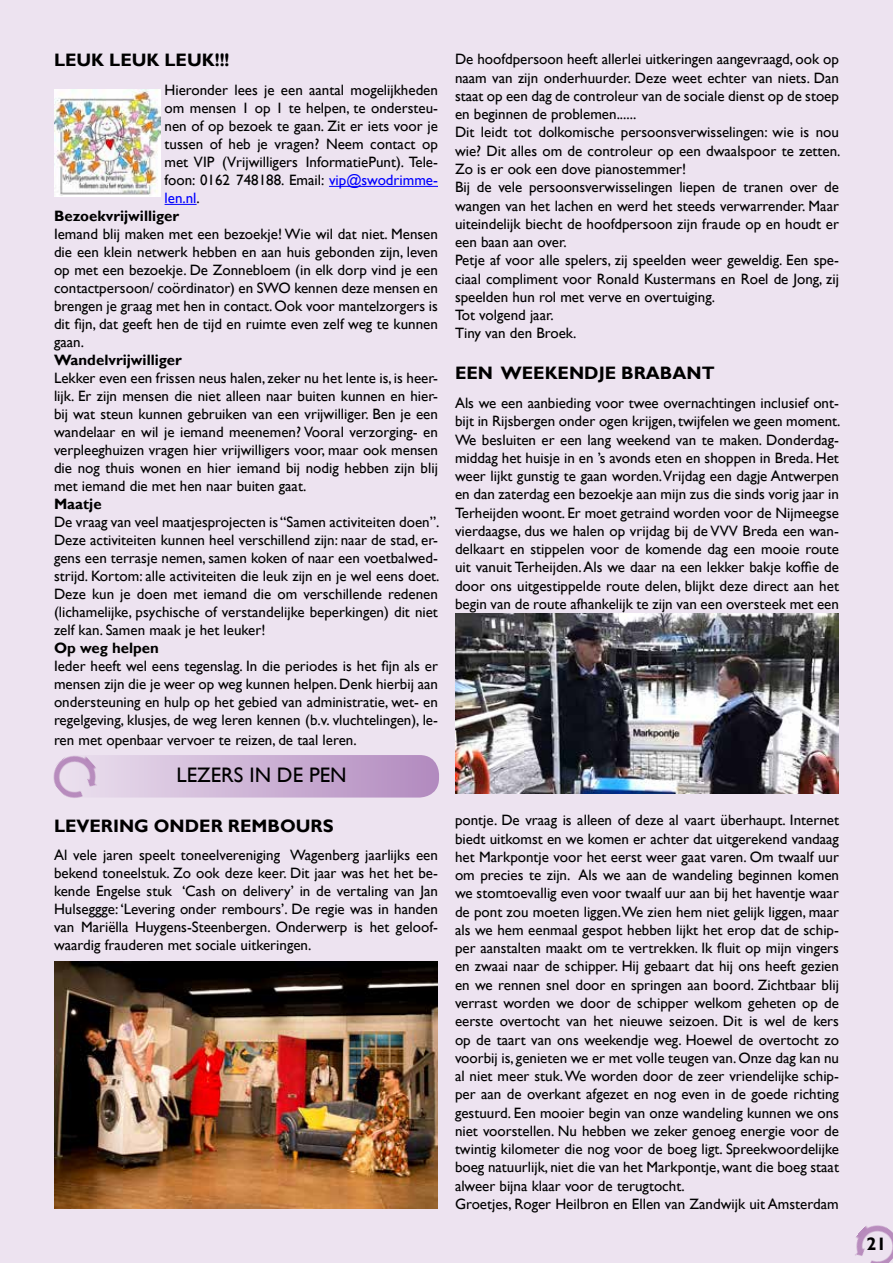
<style>
.page{position:relative;width:893px;height:1263px;background:#ede3f0}
.page>*{position:absolute;margin:0;border:0;box-sizing:border-box;transform-origin:0 0}
.t1{font:21px "Gill Sans";color:#000}
.t2{font:700 18px "Gill Sans";color:#000}
.t3{font:15px/18.3px "Gill Sans";color:#000;text-align:justify}
.t4{font:700 15px "Gill Sans";color:#000}
.t5{font:15px "Gill Sans";color:#00f}
.s1{color:#00f}
.s2{color:#000}
</style>
<div class="page">
<img style="left:855px;top:1225px;width:38px;height:38px">
<img style="left:53px;top:757px;width:27px;height:41px">
<svg style="left:55px;top:755px;width:384px;height:42px;background:#cdb2d5"></svg>
<hr style="left:329px;top:186px;width:109px;height:1px;background:#00f">
<hr style="left:165px;top:204px;width:32px;height:1px;background:#00f">
<img style="left:54px;top:89px;width:106px;height:107px">
<img style="left:54px;top:961px;width:384px;height:248px">
<img style="left:455px;top:613px;width:384px;height:180px">
<p class="t2" style="left:54px;top:50px;width:177px">LEUK LEUK LEUK!!!</p>
<p class="t3" style="left:165px;top:81px;width:275px">Hieronder lees je een aantal mogelijkheden</p>
<p class="t3" style="left:165px;top:99px;width:275px">om mensen 1 op 1 te helpen, te ondersteu-</p>
<p class="t3" style="left:165px;top:117px;width:275px">nen of op bezoek te gaan. Zit er iets voor je</p>
<p class="t3" style="left:165px;top:135px;width:275px">tussen of heb je vragen? Neem contact op</p>
<p class="t3" style="left:165px;top:153px;width:275px">met VIP (Vrijwilligers InformatiePunt). Tele-</p>
<p class="t3" style="left:165px;top:171px;width:275px">foon: 0162 748188. Email: <span class="s1">vip@swodrimme-</span></p>
<p class="t5" style="left:165px;top:189px;width:37px">len.nl<span class="s2">.</span></p>
<p class="t4" style="left:54px;top:207px;width:127px">Bezoekvrijwilliger</p>
<p class="t3" style="left:54px;top:225px;width:385px">Iemand blij maken met een bezoekje! Wie wil dat niet. Mensen die een klein netwerk hebben en aan huis gebonden zijn, leven op met een bezoekje. De Zonnebloem (in elk dorp vind je een contactpersoon/ coördinator) en SWO kennen deze mensen en brengen je graag met hen in contact. Ook voor mantelzorgers is dit fijn, dat geeft hen de tijd en ruimte even zelf weg te kunnen gaan.</p>
<p class="t4" style="left:54px;top:351px;width:129px">Wandelvrijwilliger</p>
<p class="t3" style="left:54px;top:369px;width:385px">Lekker even een frissen neus halen, zeker nu het lente is, is heer&shy;lijk. Er zijn mensen die niet alleen naar buiten kunnen en hier&shy;bij wat steun kunnen gebruiken van een vrijwilliger. Ben je een wandelaar en wil je iemand meenemen? Vooral verzorging- en verpleeghuizen vragen hier vrijwilligers voor, maar ook mensen die nog thuis wonen en hier iemand bij nodig hebben zijn blij met iemand die met hen naar buiten gaat.</p>
<p class="t4" style="left:54px;top:495px;width:49px">Maatje</p>
<p class="t3" style="left:54px;top:513px;width:387px">De vraag van veel maatjesprojecten is “Samen activiteiten doen”.<br>Deze activiteiten kunnen heel verschillend zijn: naar de stad, er&shy;gens een terrasje nemen, samen koken of naar een voetbalwed&shy;strijd. Kortom: alle activiteiten die leuk zijn en je wel eens doet.<br>Deze kun je doen met iemand die om verschillende redenen (lichamelijke, psychische of verstandelijke beperkingen) dit niet zelf kan. Samen maak je het leuker!</p>
<p class="t4" style="left:54px;top:639px;width:106px">Op weg helpen</p>
<p class="t3" style="left:54px;top:657px;width:385px">Ieder heeft wel eens tegenslag. In die periodes is het fijn als er mensen zijn die je weer op weg kunnen helpen. Denk hierbij aan ondersteuning en hulp op het gebied van administratie, wet- en regelgeving, klusjes, de weg leren kennen (b.v. vluchtelingen), le-</p>
<p class="t3" style="left:54px;top:731px;width:304px">ren met openbaar vervoer te reizen, de taal leren.</p>
<h1 class="t1" style="left:176px;top:763px;width:172px">LEZERS IN DE PEN</h1>
<p class="t2" style="left:54px;top:815px;width:281px">LEVERING ONDER REMBOURS</p>
<p class="t3" style="left:54px;top:846px;width:385px">Al vele jaren speelt toneelvereniging Wagenberg jaarlijks een bekend toneelstuk. Zo ook deze keer. Dit jaar was het het be&shy;kende Engelse stuk ‘Cash on delivery’ in de vertaling van Jan Hulseggge: ‘Levering onder rembours’. De regie was in handen van Mariëlla Huygens-Steenbergen. Onderwerp is het geloof&shy;waardig frauderen met sociale uitkeringen.</p>
<p class="t3" style="left:455px;top:50px;width:387px;text-align:left">De hoofdpersoon heeft allerlei uitkeringen aangevraagd, ook op naam van zijn onderhuurder. Deze weet echter van niets. Dan staat op een dag de controleur van de sociale dienst op de stoep en beginnen de problemen......<br>Dit leidt tot dolkomische persoonsverwisselingen: wie is nou wie? Dit alles om de controleur op een dwaalspoor te zetten.<br>Zo is er ook een dove pianostemmer!<br>Bij de vele persoonsverwisselingen liepen de tranen over de wangen van het lachen en werd het steeds verwarrender. Maar uiteindelijk biecht de hoofdpersoon zijn fraude op en houdt er een baan aan over.<br>Petje af voor alle spelers, zij speelden weer geweldig. Een spe&shy;ciaal compliment voor Ronald Kustermans en Roel de Jong, zij speelden hun rol met verve en overtuiging.<br>Tot volgend jaar.<br>Tiny van den Broek.</p>
<p class="t2" style="left:455px;top:362px;width:261px">EEN WEEKENDJE BRABANT</p>
<p class="t3" style="left:455px;top:394px;width:387px">Als we een aanbieding voor twee overnachtingen inclusief ont&shy;bijt in Rijsbergen onder ogen krijgen, twijfelen we geen moment.<br>We besluiten er een lang weekend van te maken. Donderdag&shy;middag het huisje in en ’s avonds eten en shoppen in Breda. Het weer lijkt gunstig te gaan worden. Vrijdag een dagje Antwerpen en dan zaterdag een bezoekje aan mijn zus die sinds vorig jaar in Terheijden woont. Er moet getraind worden voor de Nijmeegse vierdaagse, dus we halen op vrijdag bij de VVV Breda een wan&shy;delkaart en stippelen voor de komende dag een mooie route uit vanuit Terheijden. Als we daar na een lekker bakje koffie de door ons uitgestippelde route delen, blijkt deze direct aan het begin van de route afhankelijk te zijn van een oversteek met een</p>
<p class="t3" style="left:455px;top:811px;width:385px;text-align:left">pontje. De vraag is alleen of deze al vaart überhaupt. Internet biedt uitkomst en we komen er achter dat uitgerekend vandaag het Markpontje voor het eerst weer gaat varen. Om twaalf uur om precies te zijn. Als we aan de wandeling beginnen komen we stomtoevallig even voor twaalf uur aan bij het haventje waar de pont zou moeten liggen.We zien hem niet gelijk liggen, maar als we hem eenmaal gespot hebben lijkt het erop dat de schip&shy;per aanstalten maakt om te vertrekken. Ik fluit op mijn vingers en zwaai naar de schipper. Hij gebaart dat hij ons heeft gezien en we rennen snel door en springen aan boord. Zichtbaar blij verrast worden we door de schipper welkom geheten op de eerste overtocht van het nieuwe seizoen. Dit is wel de kers op de taart van ons weekendje weg. Hoewel de overtocht zo voorbij is, genieten we er met volle teugen van. Onze dag kan nu al niet meer stuk. We worden door de zeer vriendelijke schip&shy;per aan de overkant afgezet en nog even in de goede richting gestuurd. Een mooier begin van onze wandeling kunnen we ons niet voorstellen. Nu hebben we zeker genoeg energie voor de twintig kilometer die nog voor de boeg ligt. Spreekwoordelijke boeg natuurlijk, niet die van het Markpontje, want die boeg staat alweer bijna klaar voor de terugtocht.<br>Groetjes, Roger Heilbron en Ellen van Zandwijk uit Amsterdam</p>
<p class="t2" style="left:866px;top:1233px;width:21px">21</p>
</div>
